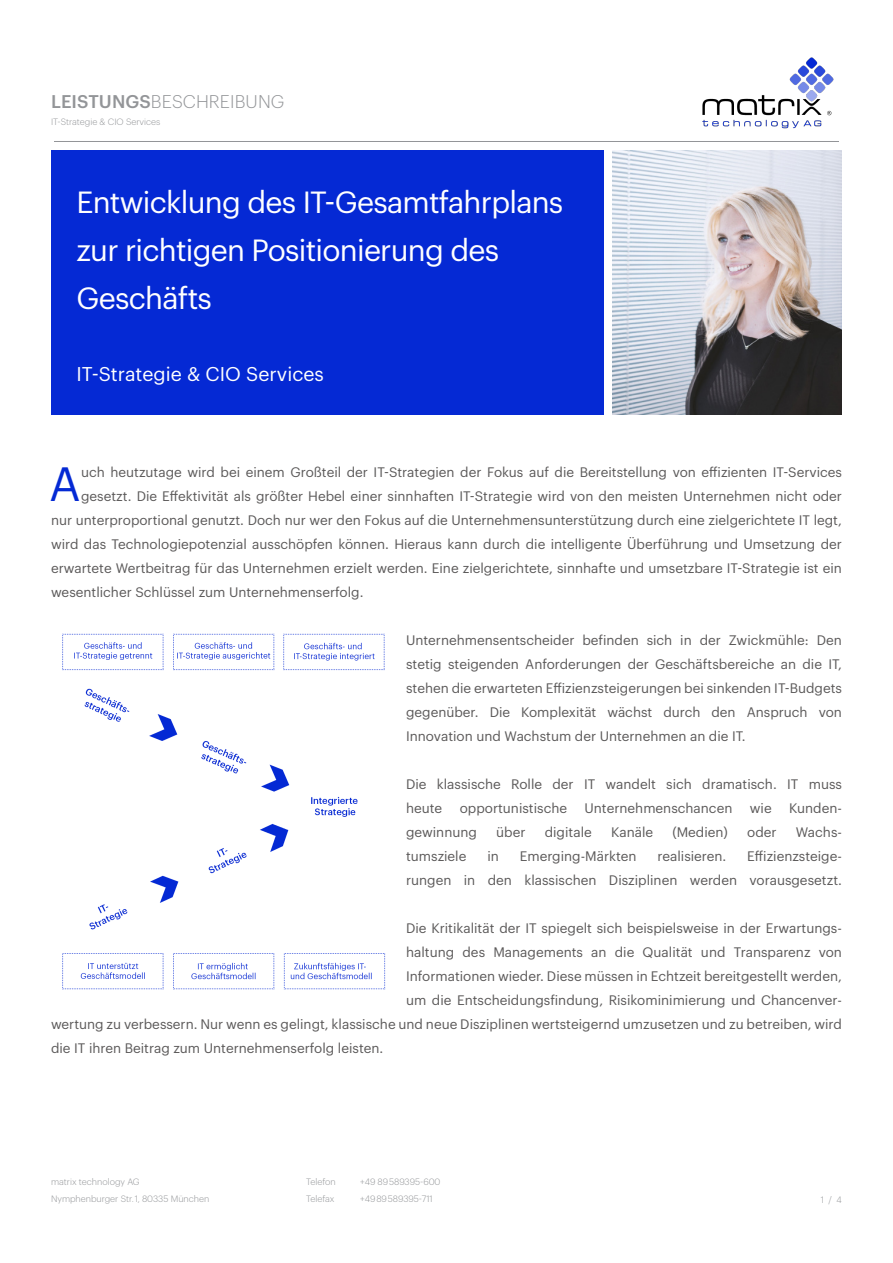
<style>
.page{position:relative;width:893px;height:1263px;background:#fff}
.page>*{position:absolute;margin:0;border:0;box-sizing:border-box;transform-origin:0 0}
.Fließtext_einspaltig{font:47.1px "Graphik";color:#0429d4}
.Whitepaper_Titel{font:30px/48px "Graphik";letter-spacing:-.025em;color:#fff}
.Überschrift_2_für_er{font:19.5px "Graphik";color:#fff}
.t1{font:300 18px "Graphik";letter-spacing:.005em;color:#939598}
.Fließtext_einspaltig-2{font:13.5px/24px "Graphik";color:#5b5959}
.t2{font:300 9px/16.5px "Graphik";color:#939598}
.s1{font-weight:500}
</style>
<div class="page">
<hr style="left:54px;top:141px;width:785px;height:1px;background:#939598">
<img style="left:702px;top:57px;width:132px;height:72px">
<div style="left:51px;top:151px;width:553px;height:264px;background:#0529d4"></div>
<img style="left:62px;top:633px;width:324px;height:357px">
<img style="left:612px;top:151px;width:230px;height:264px">
<p class="t1" style="left:51px;top:89px;width:235px"><span class="s1">LEISTUNGS</span>BESCHREIBUNG</p>
<p class="t2" style="left:51px;top:113px;width:111px">IT-Strategie &amp; CIO Services</p>
<p class="Whitepaper_Titel" style="left:77px;top:175px;width:488px">Entwicklung des IT-Gesamtfahrplans zur richtigen Positionierung des<br>Geschäfts</p>
<p class="Überschrift_2_für_er" style="left:77px;top:359px;width:249px">IT-Strategie &amp; CIO Services</p>
<p class="Fließtext_einspaltig" style="left:49px;top:448px;width:33px">A</p>
<p class="Fließtext_einspaltig-2" style="left:81px;top:459px;width:762px">uch heutzutage wird bei einem Großteil der IT-Strategien der Fokus auf die Bereitstellung von effizienten IT-Services</p>
<p class="Fließtext_einspaltig-2" style="left:81px;top:483px;width:762px">gesetzt. Die Effektivität als größter Hebel einer sinnhaften IT-Strategie wird von den meisten Unternehmen nicht oder</p>
<p class="Fließtext_einspaltig-2" style="left:51px;top:507px;width:792px">nur unterproportional genutzt. Doch nur wer den Fokus auf die Unternehmensunterstützung durch eine zielgerichtete IT legt,</p>
<p class="Fließtext_einspaltig-2" style="left:51px;top:531px;width:792px">wird das Technologiepotenzial ausschöpfen können. Hieraus kann durch die intelligente Überführung und Umsetzung der</p>
<p class="Fließtext_einspaltig-2" style="left:51px;top:555px;width:792px">erwartete Wertbeitrag für das Unternehmen erzielt werden. Eine zielgerichtete, sinnhafte und umsetzbare IT-Strategie ist ein</p>
<p class="Fließtext_einspaltig-2" style="left:51px;top:579px;width:314px">wesentlicher Schlüssel zum Unternehmenserfolg.</p>
<p class="Fließtext_einspaltig-2" style="left:406px;top:627px;width:437px;text-align:justify">Unternehmensentscheider befinden sich in der Zwickmühle: Den stetig steigenden Anforderungen der Geschäftsbereiche an die IT, stehen die erwarteten Effizienzsteigerungen bei sinkenden IT-Budgets gegenüber. Die Komplexität wächst durch den Anspruch von Innovation und Wachstum der Unternehmen an die IT.</p>
<p class="Fließtext_einspaltig-2" style="left:406px;top:771px;width:437px">Die klassische Rolle der IT wandelt sich dramatisch. IT muss heute</p>
<p class="Fließtext_einspaltig-2" style="left:460px;top:795px;width:109px">opportunistische</p>
<p class="Fließtext_einspaltig-2" style="left:585px;top:795px;width:149px">Unternehmenschancen</p>
<p class="Fließtext_einspaltig-2" style="left:750px;top:795px;width:23px">wie</p>
<p class="Fließtext_einspaltig-2" style="left:789px;top:795px;width:54px">Kunden-</p>
<p class="Fließtext_einspaltig-2" style="left:406px;top:819px;width:72px">gewinnung</p>
<p class="Fließtext_einspaltig-2" style="left:496px;top:819px;width:31px">über</p>
<p class="Fließtext_einspaltig-2" style="left:545px;top:819px;width:49px">digitale</p>
<p class="Fließtext_einspaltig-2" style="left:611px;top:819px;width:44px">Kanäle</p>
<p class="Fließtext_einspaltig-2" style="left:672px;top:819px;width:57px">(Medien)</p>
<p class="Fließtext_einspaltig-2" style="left:747px;top:819px;width:31px">oder</p>
<p class="Fließtext_einspaltig-2" style="left:796px;top:819px;width:48px">Wachs-</p>
<p class="Fließtext_einspaltig-2" style="left:406px;top:843px;width:62px">tumsziele</p>
<p class="Fließtext_einspaltig-2" style="left:487px;top:843px;width:13px">in</p>
<p class="Fließtext_einspaltig-2" style="left:520px;top:843px;width:118px">Emerging-Märkten</p>
<p class="Fließtext_einspaltig-2" style="left:657px;top:843px;width:70px">realisieren.</p>
<p class="Fließtext_einspaltig-2" style="left:406px;top:843px;width:437px;text-align:right">Effizienzsteige-<br>rungen in den klassischen Disziplinen werden vorausgesetzt.</p>
<p class="Fließtext_einspaltig-2" style="left:406px;top:915px;width:437px">Die Kritikalität der IT spiegelt sich beispielsweise in der Erwartungs&shy;haltung des Managements an die Qualität und Transparenz von</p>
<p class="Fließtext_einspaltig-2" style="left:406px;top:963px;width:437px">Informationen wieder. Diese müssen in Echtzeit bereitgestellt werden, um die Entscheidungsfindung, Risikominimierung und Chancenver-</p>
<p class="Fließtext_einspaltig-2" style="left:51px;top:1011px;width:792px">wertung zu verbessern. Nur wenn es gelingt, klassische und neue Disziplinen wertsteigernd umzusetzen und zu betreiben, wird die IT ihren Beitrag zum Unternehmenserfolg leisten.</p>
<p class="t2" style="left:51px;top:1173px;width:160px">matrix technology AG<br>Nymphenburger Str. 1, 80335 München</p>
<p class="t2" style="left:306px;top:1173px;width:31px">Telefon</p>
<p class="t2" style="left:360px;top:1173px;width:82px">+49 89 589395-600</p>
<p class="t2" style="left:306px;top:1189px;width:30px">Telefax</p>
<p class="t2" style="left:360px;top:1189px;width:74px">+49 89 589395-711</p>
<p class="t2" style="left:821px;top:1191px;width:23px">1/4</p>
</div>
